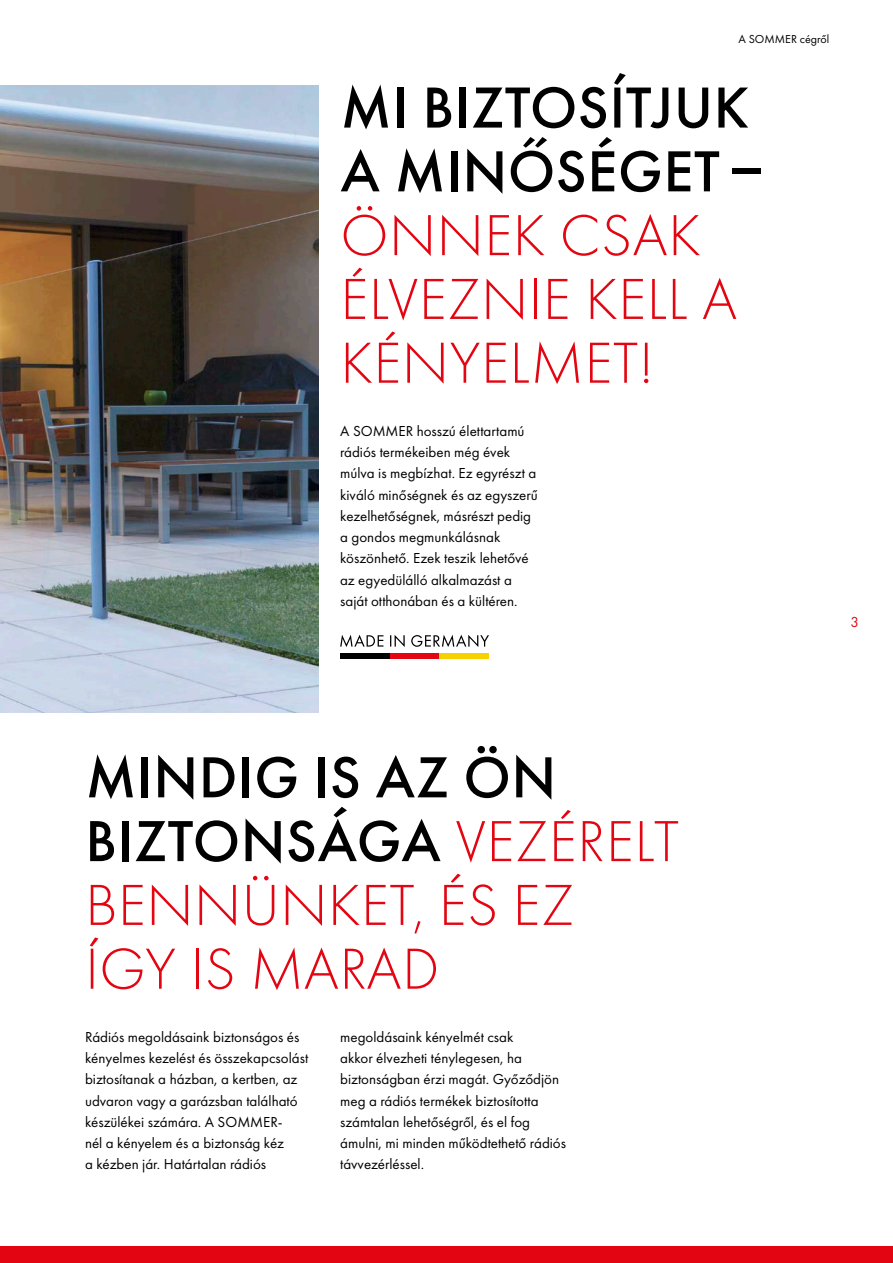
<style>
.page{position:relative;width:893px;height:1263px;background:#fff}
.page>*{position:absolute;margin:0;border:0;box-sizing:border-box;transform-origin:0 0}
.t1{font:300 60px/63.8px "Futura PT";letter-spacing:.01em;color:#e30612}
.t2{font:500 60px/63.8px "Futura PT";letter-spacing:.01em;color:#000}
.t3{font:15px/21.3px "Futura PT";color:#000}
.t4{font:15px "Futura PT";color:#e30612}
.t5{font:12px "Futura PT";color:#000}
.s1{font-weight:500;color:#000}
</style>
<div class="page">
<div style="left:0;top:1246px;width:893px;height:17px;background:#e30612"></div>
<div style="left:340px;top:654px;width:50px;height:5px;background:#000"></div>
<div style="left:390px;top:654px;width:49px;height:5px;background:#e30612"></div>
<div style="left:439px;top:654px;width:50px;height:5px;background:#f8d100"></div>
<svg style="left:340px;top:635px;width:149px;height:12px"></svg>
<img style="left:0;top:85px;width:319px;height:627px">
<p class="t5" style="left:738px;top:31px;width:92px">A SOMMER cégről</p>
<h1 class="t2" style="left:340px;top:76px;width:426px">MI BIZTOSÍTJUK<br>A MINŐSÉGET–</h1>
<h1 class="t1" style="left:340px;top:204px;width:398px">ÖNNEK CSAK<br>ÉLVEZNIE KELL A<br>KÉNYELMET!</h1>
<p class="t3" style="left:340px;top:420px;width:199px">A SOMMER hosszú élettartamú rádiós termékeiben még évek múlva is megbízhat. Ez egyrészt a kiváló minőségnek és az egyszerű kezelhetőségnek, másrészt pedig a gondos megmunkálásnak köszönhető. Ezek teszik lehetővé az egyedülálló alkalmazást a saját otthonában és a kültéren.</p>
<p class="t4" style="left:850px;top:613px;width:10px">3</p>
<h1 class="t1" style="left:85px;top:746px;width:595px"><span class="s1">MINDIG IS AZ ÖN<br>BIZTONSÁGA</span> VEZÉRELT<br>BENNÜNKET, ÉS EZ<br>ÍGY IS MARAD</h1>
<p class="t3" style="left:85px;top:1026px;width:225px">Rádiós megoldásaink biztonságos és kényelmes kezelést és összekapcsolást biztosítanak a házban, a kertben, az udvaron vagy a garázsban található készülékei számára. A SOMMER-<br>nél a kényelem és a biztonság kéz<br>a kézben jár. Határtalan rádiós</p>
<p class="t3" style="left:340px;top:1026px;width:227px">megoldásaink kényelmét csak<br>akkor élvezheti ténylegesen, ha biztonságban érzi magát. Győződjön meg a rádiós termékek biztosította számtalan lehetőségről, és el fog ámulni, mi minden működtethető rádiós távvezérléssel.</p>
</div>
